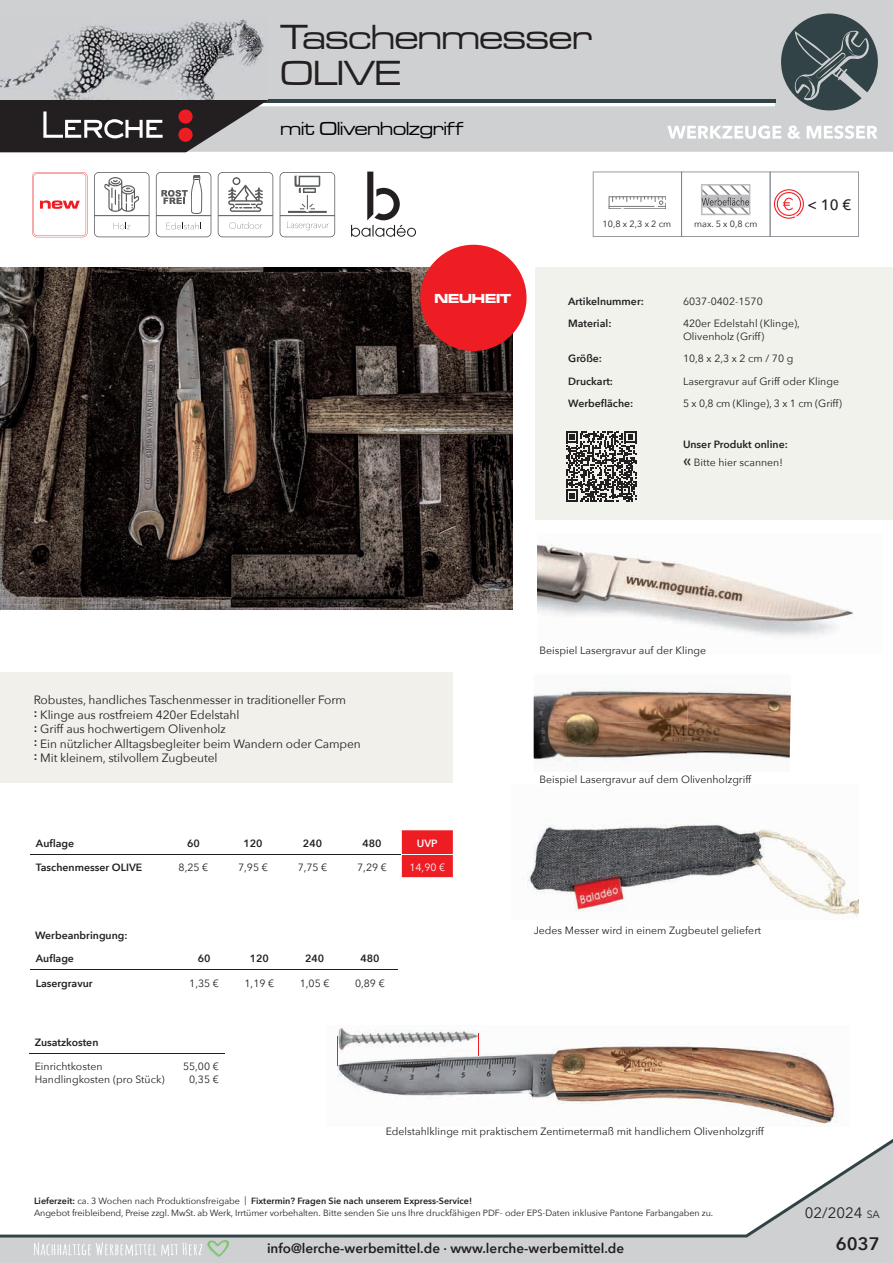
<style>
.page{position:relative;width:893px;height:1263px;background:#fff}
.page>*{position:absolute;margin:0;border:0;box-sizing:border-box;transform-origin:0 0}
.t1{font:36px/36px "Microgramma D Medi Exte";color:#231f20}
.t2{font:19.5px "Microgramma D Medi Exte";color:#000}
.t3{font:600 18px "Avenir Next";color:#231f20}
.t4{font:15px "Avenir Next";color:#231f20}
.t5{font:500 15px "Avenir Next";color:#231f20}
.t6{font:600 13.5px "Avenir Next";color:#231f20}
.t7{font:13.5px "Microgramma D Bold Exte";color:#fff}
.t8{font:12px/14.4px "Avenir Next";letter-spacing:-.01em;color:#231f20}
.t9{font:10.5px/12.6px "Avenir Next";color:#231f20}
.t10{font:600 10.5px/18px "Avenir Next";color:#231f20}
.t11{font:10.5px "Avenir Next";color:#fff}
.t12{font:600 10.5px "Avenir Next";color:#fff}
.t13{font:9px/12px "Avenir Next";letter-spacing:-.01em;color:#231f20}
.s1{font-weight:500;font-size:16.5px}
.s2{font-weight:400}
.s3{font-weight:600}
.s4{font-size:10.5px}
</style>
<div class="page">
<hr style="left:30px;top:970px;width:146px;height:1px;background:#231f20">
<hr style="left:176px;top:970px;width:56px;height:1px;background:#231f20">
<hr style="left:232px;top:970px;width:55px;height:1px;background:#231f20">
<hr style="left:287px;top:970px;width:55px;height:1px;background:#231f20">
<hr style="left:342px;top:970px;width:56px;height:1px;background:#231f20">
<img style="left:0;top:268px;width:512px;height:342px">
<img style="left:534px;top:687px;width:257px;height:38px">
<img style="left:534px;top:721px;width:153px;height:40px">
<img style="left:686px;top:723px;width:104px;height:38px">
<div style="left:0;top:0;width:893px;height:152px;background:#ced0d2"></div>
<div style="left:535px;top:268px;width:358px;height:252px;background:#f2f2ec"></div>
<svg style="left:566px;top:431px;width:70px;height:71px"></svg>
<hr style="left:0;top:100px;width:775px;height:3px;background:#314346">
<svg style="left:0;top:100px;width:269px;height:52px;background:#50484a"></svg>
<div style="left:0;top:1237px;width:893px;height:26px;background:#ced0d2"></div>
<svg style="left:0;top:1139px;width:893px;height:98px"></svg>
<div style="left:402px;top:830px;width:51px;height:47px;background:#ee1d23"></div>
<hr style="left:30px;top:854px;width:134px;height:1px;background:#231f20">
<hr style="left:164px;top:854px;width:59px;height:1px;background:#231f20">
<hr style="left:223px;top:854px;width:60px;height:1px;background:#231f20">
<hr style="left:283px;top:854px;width:59px;height:1px;background:#231f20">
<hr style="left:342px;top:854px;width:60px;height:1px;background:#231f20">
<div style="left:0;top:672px;width:453px;height:111px;background:#f1f0eb"></div>
<img style="left:0;top:15px;width:267px;height:84px">
<svg style="left:94px;top:172px;width:55px;height:65px"></svg>
<hr style="left:94px;top:215px;width:55px;height:1px;background:#57585a">
<svg style="left:280px;top:172px;width:55px;height:65px"></svg>
<hr style="left:280px;top:215px;width:55px;height:1px;background:#57585a">
<svg style="left:156px;top:172px;width:55px;height:65px"></svg>
<svg style="left:34px;top:1240px;width:195px;height:17px;background:#d3d7d5"></svg>
<svg style="left:351px;top:172px;width:65px;height:65px"></svg>
<img style="left:337px;top:1027px;width:500px;height:100px">
<svg style="left:593px;top:172px;width:266px;height:65px"></svg>
<svg style="left:779px;top:14px;width:99px;height:96px;background:#657274"></svg>
<svg style="left:667px;top:125px;width:211px;height:14px"></svg>
<hr style="left:402px;top:854px;width:56px;height:1px;background:#fff">
<img style="left:522px;top:824px;width:337px;height:93px">
<img style="left:560px;top:784px;width:178px;height:2px">
<svg style="left:32px;top:172px;width:56px;height:65px"></svg>
<svg style="left:218px;top:172px;width:55px;height:65px"></svg>
<hr style="left:218px;top:215px;width:55px;height:1px;background:#57585a">
<img style="left:538px;top:543px;width:316px;height:93px">
<div style="left:420px;top:245px;width:106px;height:106px;background:#ee1d23;border-radius:50%"></div>
<svg style="left:478px;top:1033px;width:1px;height:23px"></svg>
<hr style="left:338px;top:1036px;width:1px;height:30px;background:#ee1d23">
<hr style="left:29px;top:1053px;width:146px;height:1px;background:#231f20">
<hr style="left:176px;top:1053px;width:49px;height:1px;background:#231f20">
<h1 class="t1" style="left:281px;top:18px;width:313px">Taschenmesser<br>OLIVE</h1>
<h2 class="t2" style="left:281px;top:116px;width:184px">mit Olivenholzgriff</h2>
<p class="t7" style="left:434px;top:289px;width:78px">NEUHEIT</p>
<p class="t13" style="left:603px;top:217px;width:70px">10,8 x 2,3 x 2 cm</p>
<p class="t13" style="left:694px;top:217px;width:65px">max. 5 x 0,8 cm</p>
<h3 class="t5" style="left:807px;top:192px;width:46px">&lt; 10 €</h3>
<p class="t10" style="left:568px;top:292px;width:77px">Artikelnummer:</p>
<p class="t9" style="left:683px;top:294px;width:81px">6037-0402-1570</p>
<p class="t10" style="left:568px;top:314px;width:45px">Material:</p>
<p class="t9" style="left:683px;top:317px;width:118px">420er Edelstahl (Klinge),<br>Olivenholz (Griff)</p>
<p class="t10" style="left:568px;top:349px;width:35px">Größe:</p>
<p class="t9" style="left:683px;top:352px;width:112px">10,8 x 2,3 x 2 cm / 70 g</p>
<p class="t10" style="left:568px;top:372px;width:46px">Druckart:</p>
<p class="t9" style="left:683px;top:374px;width:158px">Lasergravur auf Griff oder Klinge</p>
<p class="t10" style="left:568px;top:394px;width:67px">Werbefläche:</p>
<p class="t9" style="left:683px;top:397px;width:160px">5 x 0,8 cm (Klinge), 3 x 1 cm (Griff)</p>
<p class="t10" style="left:683px;top:435px;width:106px">Unser Produkt online: <span class="s1">«</span> <span class="s2">Bitte hier scannen!</span></p>
<p class="t8" style="left:34px;top:692px;width:329px">Robustes, handliches Taschenmesser in traditioneller Form<br><span class="s3">:</span> Klinge aus rostfreiem 420er Edelstahl<br><span class="s3">:</span> Griff aus hochwertigem Olivenholz<br><span class="s3">:</span> Ein nützlicher Alltagsbegleiter beim Wandern oder Campen <span class="s3">:</span> Mit kleinem, stilvollem Zugbeutel</p>
<p class="t10" style="left:36px;top:834px;width:40px">Auflage</p>
<p class="t10" style="left:187px;top:834px;width:14px">60</p>
<p class="t10" style="left:243px;top:834px;width:21px">120</p>
<p class="t10" style="left:303px;top:834px;width:21px">240</p>
<p class="t10" style="left:362px;top:834px;width:21px">480</p>
<p class="t12" style="left:417px;top:834px;width:22px">UVP</p>
<p class="t10" style="left:36px;top:858px;width:108px">Taschenmesser OLIVE</p>
<p class="t9" style="left:179px;top:861px;width:31px">8,25 €</p>
<p class="t9" style="left:238px;top:861px;width:31px">7,95 €</p>
<p class="t9" style="left:298px;top:861px;width:31px">7,75 €</p>
<p class="t9" style="left:357px;top:861px;width:31px">7,29 €</p>
<p class="t11" style="left:409px;top:858px;width:37px">14,90 €</p>
<p class="t10" style="left:35px;top:926px;width:94px">Werbeanbringung:</p>
<p class="t10" style="left:36px;top:949px;width:40px">Auflage</p>
<p class="t10" style="left:198px;top:949px;width:14px">60</p>
<p class="t10" style="left:250px;top:949px;width:21px">120</p>
<p class="t10" style="left:305px;top:949px;width:21px">240</p>
<p class="t10" style="left:360px;top:949px;width:21px">480</p>
<p class="t10" style="left:36px;top:973px;width:58px">Lasergravur</p>
<p class="t9" style="left:189px;top:976px;width:31px">1,35 €</p>
<p class="t9" style="left:245px;top:976px;width:31px">1,19 €</p>
<p class="t9" style="left:300px;top:976px;width:31px">1,05 €</p>
<p class="t9" style="left:355px;top:976px;width:31px">0,89 €</p>
<p class="t10" style="left:35px;top:1033px;width:65px">Zusatzkosten</p>
<p class="t9" style="left:35px;top:1059px;width:131px">Einrichtkosten<br>Handlingkosten (pro Stück)</p>
<p class="t9" style="left:183px;top:1059px;width:37px;text-align:center">55,00 €<br>0,35 €</p>
<p class="t9" style="left:539px;top:643px;width:168px">Beispiel Lasergravur auf der Klinge</p>
<p class="t9" style="left:539px;top:773px;width:213px">Beispiel Lasergravur auf dem Olivenholzgriff</p>
<p class="t9" style="left:534px;top:923px;width:229px">Jedes Messer wird in einem Zugbeutel geliefert</p>
<p class="t9" style="left:386px;top:1124px;width:380px">Edelstahlklinge mit praktischem Zentimetermaß mit handlichem Olivenholzgriff</p>
<p class="t13" style="left:34px;top:1194px;width:681px"><span class="s3">Lieferzeit:</span> ca. 3 Wochen nach Produktionsfreigabe | <span class="s3">Fixtermin? Fragen Sie nach unserem Express-Service!<br></span>Angebot freibleibend, Preise zzgl. MwSt. ab Werk, Irrtümer vorbehalten. Bitte senden Sie uns Ihre druckfähigen PDF- oder EPS-Daten inklusive Pantone Farbangaben zu.</p>
<p class="t6" style="left:267px;top:1236px;width:359px">info@lerche-werbemittel.de · www.lerche-werbemittel.de</p>
<h3 class="t4" style="left:805px;top:1200px;width:77px">02/2024 <span class="s4">SA</span></h3>
<h3 class="t3" style="left:836px;top:1228px;width:45px">6037</h3>
</div>
